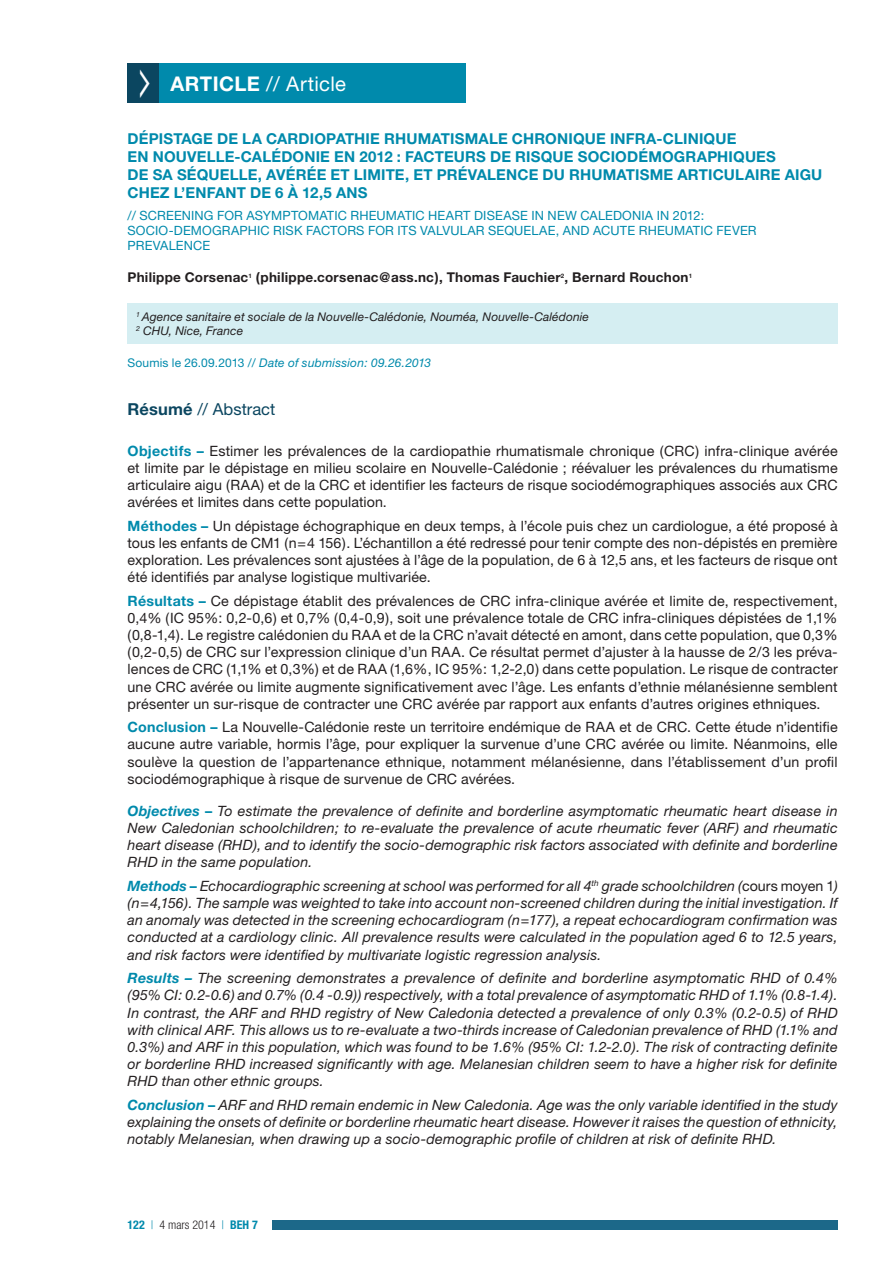
<style>
.page{position:relative;width:893px;height:1263px;background:#fff}
.page>*{position:absolute;margin:0;border:0;box-sizing:border-box;transform-origin:0 0}
.t1{font:20.25px "Helvetica Neue";letter-spacing:.015em;color:#fff}
.t2{font:700 20.25px "Helvetica Neue";color:#fff}
.t3{font:16.5px "Helvetica Neue";letter-spacing:.005em;color:#0b4660}
.t4{font:700 15px "Helvetica Neue";letter-spacing:.015em;color:#008aac}
.t5{font:italic 14.25px/17.1px "Helvetica Neue";letter-spacing:.01em;color:#231f20;text-align:justify}
.t6{font:14.25px/17.1px "Helvetica Neue";letter-spacing:.01em;color:#231f20;text-align:justify}
.t7{font:700 13.5px "Helvetica Neue";letter-spacing:.02em;color:#231f20}
.t8{font:12.75px "Helvetica Neue";letter-spacing:.01em;color:#008aac}
.t9{font:italic 12px/14.4px "Helvetica Neue";letter-spacing:.005em;color:#231f20}
.t10{font:italic 12px "Helvetica Neue";letter-spacing:.015em;color:#008aac}
.t11{font:300 condensed 12px "Helvetica Neue";color:#231f20}
.s1{font-style:normal}
.s2{font-weight:700}
.s3{font-weight:700;color:#008aac}
.s4{font-weight:700;font-style:normal;color:#008aac}
.s5{color:#008aac}
</style>
<div class="page">
<div style="left:264px;top:1220px;width:574px;height:10px;background:#1c6889"></div>
<div style="left:259px;top:1219px;width:13px;height:12px;background:#fff"></div>
<div style="left:128px;top:303px;width:710px;height:41px;background:#d5eef2"></div>
<div style="left:128px;top:64px;width:34px;height:39px;background:#0b4660"></div>
<div style="left:159px;top:64px;width:307px;height:39px;background:#008aac"></div>
<h1 class="t2" style="left:171px;top:72px;width:55px">ARTICLE</h1>
<h1 class="t1" style="left:266px;top:72px;width:81px">// Article</h1>
<p class="t4" style="left:128px;top:129px;width:100px">DÉPISTAGE DELACARDIOPA</p>
<p class="t4" style="left:345px;top:129px;width:116px">THIE RHUMATISMALE</p>
<p class="t4" style="left:512px;top:129px;width:224px">CHRONIQUE INFRA-CLINIQUE</p>
<p class="t4" style="left:128px;top:147px;width:80px">EN NOUVELLE</p>
<p class="t4" style="left:235px;top:147px;width:89px">-CALÉDONIEE</p>
<p class="t4" style="left:344px;top:147px;width:156px">N 2012 : FACTEURS DERIS</p>
<p class="t4" style="left:541px;top:147px;width:48px">QUE SOCIOD</p>
<p class="t4" style="left:638px;top:147px;width:59px">ÉMOGRAP</p>
<p class="t4" style="left:717px;top:147px;width:50px">HIQUES</p>
<p class="t4" style="left:127px;top:165px;width:10px">DESAS</p>
<p class="t4" style="left:187px;top:165px;width:43px">ÉQUELLE</p>
<p class="t4" style="left:258px;top:165px;width:100px">, AVÉRÉE ET LIMI</p>
<p class="t4" style="left:386px;top:165px;width:102px">TE, ET PR ÉVALE</p>
<p class="t4" style="left:506px;top:165px;width:140px">NCE DU RHUMATISME</p>
<p class="t4" style="left:677px;top:165px;width:68px">ARTICULAIRE</p>
<p class="t4" style="left:785px;top:165px;width:39px">AIGU</p>
<p class="t4" style="left:127px;top:183px;width:240px">CHEZ L’ENFANT DE 6 À 12,5 ANS</p>
<p class="t8" style="left:128px;top:207px;width:30px">// Screening</p>
<p class="t8" style="left:217px;top:207px;width:16px">foras</p>
<p class="t8" style="left:263px;top:207px;width:65px">ympto matic</p>
<p class="t8" style="left:351px;top:207px;width:55px">rheumatic</p>
<p class="t8" style="left:428px;top:207px;width:19px">heart</p>
<p class="t8" style="left:474px;top:207px;width:9px">disease</p>
<p class="t8" style="left:531px;top:207px;width:68px">in New Caledonia</p>
<p class="t8" style="left:657px;top:207px;width:49px">in 2012:</p>
<p class="t8" style="left:128px;top:223px;width:9px">socio</p>
<p class="t8" style="left:169px;top:223px;width:44px">-demogra</p>
<p class="t8" style="left:240px;top:223px;width:83px">phic risk factors</p>
<p class="t8" style="left:368px;top:223px;width:37px">for its</p>
<p class="t8" style="left:420px;top:223px;width:49px">valvular</p>
<p class="t8" style="left:488px;top:223px;width:45px">sequelae</p>
<p class="t8" style="left:556px;top:223px;width:17px">, and</p>
<p class="t8" style="left:593px;top:223px;width:101px">acute rheumatic</p>
<p class="t8" style="left:716px;top:223px;width:33px">fever</p>
<p class="t8" style="left:128px;top:238px;width:42px">prevalence</p>
<p class="t7" style="left:128px;top:268px;width:566px">PHILIPPE CORSENAC<sup>1</sup> (PHILIPPE.CORSENAC@ASS.NC), THOMAS FAUCHIER<sup>2</sup>, BERNARD ROUCHON<sup>1</sup></p>
<p class="t9" style="left:136px;top:309px;width:454px"><sup>1</sup> Agence sanitaire et sociale de la Nouvelle-Calédonie, Nouméa, Nouvelle-Calédonie<br><sup>2</sup> CHU, Nice, France</p>
<p class="t10" style="left:128px;top:356px;width:305px"><span class="s1">Soumis le 26.09.2013 /</span>/ Date of submission: 09.26.2013</p>
<p class="t3" style="left:128px;top:399px;width:149px"><span class="s2">RÉSUMÉ</span> // Abstract</p>
<p class="t6" style="left:128px;top:442px;width:712px"><span class="s3">OBJECTIFS –</span> Estimer les prévalences de la cardiopathie rhumatismale chronique (CRC) infra-clinique avérée et limite par le dépistage en milieu scolaire en Nouvelle-Calédonie ; réévaluer les prévalences du rhumatisme articulaire aigu (RAA) et de la CRC et identifier les facteurs de risque sociodémographiques associés aux CRC avérées et limites dans cette population.</p>
<p class="t6" style="left:128px;top:517px;width:712px"><span class="s3">MÉTHODES –</span> U n dépistage échographique en deux temps, à l’école puis chez un cardiologue, a été proposé à tous les enfants de CM1 (n=4 156). L’échantillon a été redressé pour tenir compte des non-dépistés en première exploration. Les prévalences sont ajustées à l’âge de la population, de 6 à 12,5 ans, et les facteurs de risque ont été identifiés par analyse logistique multivariée.</p>
<p class="t6" style="left:128px;top:592px;width:712px"><span class="s3">RÉSULTATS –</span> Ce dépistage établit des prévalences de CRC infra-clinique avérée et limite de, respectivement, 0,4% (IC 95%: 0,2-0,6) et 0,7% (0,4-0,9), soit une prévalence totale de CRC infra-cliniques dépistées de 1,1% (0,8-1,4). Le registre calédonien du RAA et de la CRC n’avait détecté en amont, dans cette population, que 0,3% (0,2-0,5) de CRC sur l’expression clinique d’un RAA. Ce résultat permet d’ajuster à la hausse de 2/3 les préva&shy;lences de CRC (1,1% et 0,3%) et de RAA (1,6%, IC 95%: 1,2-2,0) dans cette population. Le risque de contracter une CRC avérée ou limite augmente significativement avec l’âge. Les enfants d’ethnie mélanésienne semblent présenter un sur-risque de contracter une CRC avérée par rapport aux enfants d’autres origines ethniques.</p>
<p class="t6" style="left:128px;top:718px;width:712px"><span class="s3">CONCLUSION –</span> La Nouvelle-Calédonie reste un territoire endémique de RAA et de CRC. Cette étude n’identifie aucune autre variable, hormis l’âge, pour expliquer la survenue d’une CRC avérée ou limite. Néanmoins, elle soulève la question de l’appartenance ethnique, notamment mélanésienne, dans l’établissement d’un profil sociodémographique à risque de survenue de CRC avérées.</p>
<p class="t5" style="left:128px;top:802px;width:712px"><span class="s3">Objectives</span> <span class="s4">–</span> To estimate the prevalence of definite and borderline asymptomatic rheumatic heart disease in New Caledonian schoolchildren; to re-evaluate the prevalence of acute rheumatic fever (ARF) and rheumatic heart disease (RHD), and to identify the socio-demographic risk factors associated with definite and borderline RHD in the same population.</p>
<p class="t5" style="left:128px;top:877px;width:712px"><span class="s3">Methods</span> <span class="s4">–</span> Echocardiographic screening at school was performed for all 4<sup>th</sup> grade schoolchildren (<span class="s1">cours moyen 1</span>) (n=4,156). The sample was weighted to take into account non-screened children during the initial investigation. If an anomaly was detected in the screening echocardiogram (n=177), a repeat echocardiogram confirmation was conducted at a cardiology clinic. All prevalence results were calculated in the population aged 6 to 12.5 years, and risk factors were identified by multivariate logistic regression analysis.</p>
<p class="t5" style="left:128px;top:969px;width:712px"><span class="s3">Results –</span> The screening demonstrates a prevalence of definite and borderline asymptomatic RHD of 0.4% (95% CI: 0.2-0.6) and 0.7% (0.4 -0.9)) respectively, with a total prevalence of asymptomatic RHD of 1.1% (0.8-1.4).<br>In contrast, the ARF and RHD registry of New Caledonia detected a prevalence of only 0.3% (0.2-0.5) of RHD with clinical ARF. This allows us to re-evaluate a two-thirds increase of Caledonian prevalence of RHD (1.1% and 0.3%) and ARF in this population, which was found to be 1.6% (95% CI: 1.2-2.0). The risk of contracting definite or borderline RHD increased significantly with age. Melanesian children seem to have a higher risk for definite RHD than other ethnic groups.</p>
<p class="t5" style="left:128px;top:1096px;width:711px"><span class="s3">Conclusion</span> <span class="s4">–</span> ARF and RHD remain endemic in New Caledonia. Age was the only variable identified in the study explaining the onsets of definite or borderline rheumatic heart disease. However it raises the question of ethnicity, notably Melanesian, when drawing up a socio-demographic profile of children at risk of definite RHD.</p>
<p class="t11" style="left:128px;top:1218px;width:132px"><span class="s3">122</span> <span class="s5">|</span> 4 mars 2014 <span class="s5">|</span> <span class="s3">BEH 7</span></p>
</div>
